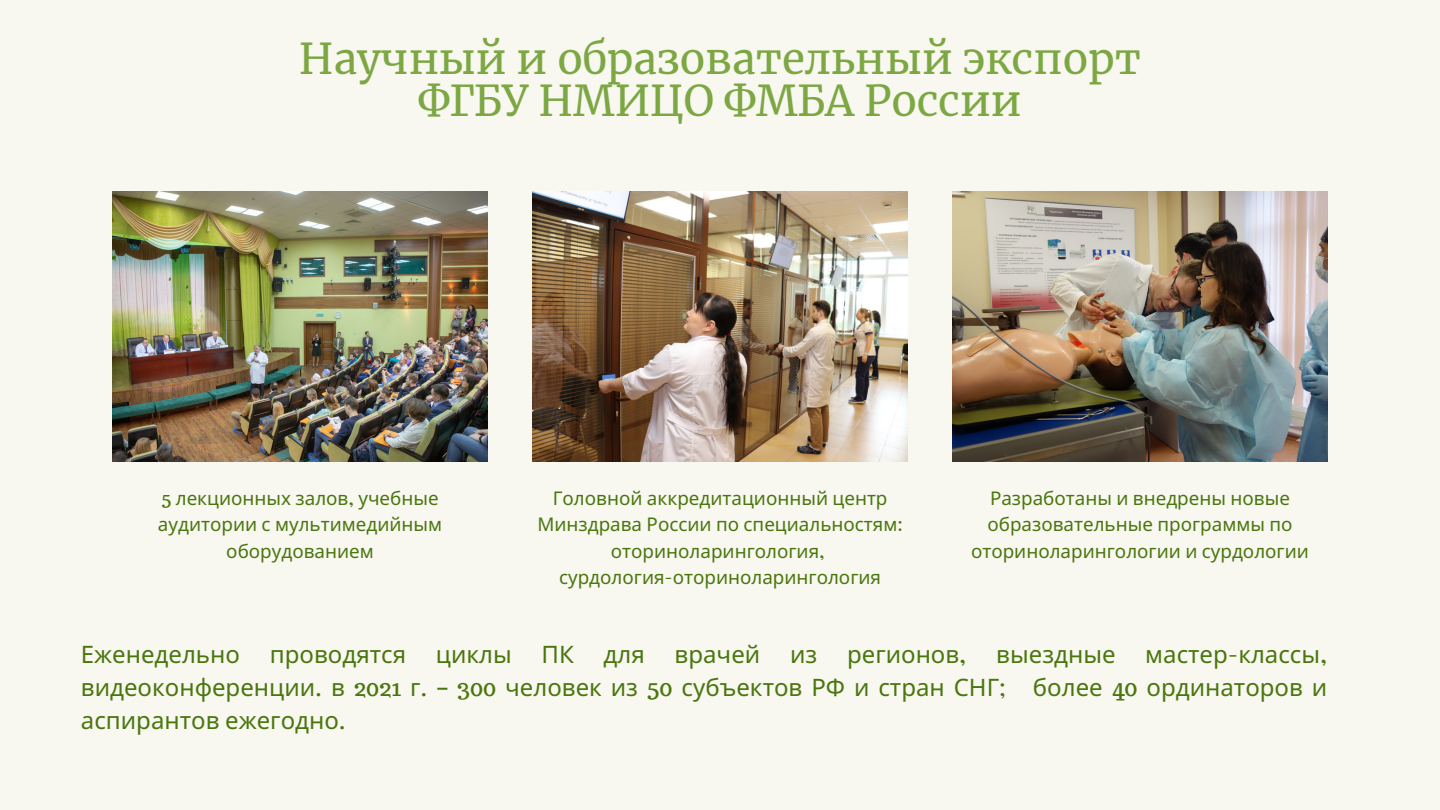
<style>
.page{position:relative;width:1440px;height:810px;background:#f8f7f0}
.page>*{position:absolute;margin:0;border:0;box-sizing:border-box;transform-origin:0 0}
.t1{font:42px/42px "Merriweather";color:#7ca742;text-align:center}
.t2{font:24px/33px "Noto Sans";color:#4a760e;text-align:justify}
.t3{font:18.8px/26.3px "Noto Sans";color:#4a760e;text-align:center}
.s1{font-family:"Trocchi"}
.s2{font-family:"Noto Sans Gurmukhi"}
</style>
<div class="page">
<img style="left:113px;top:192px;width:375px;height:269px">
<img style="left:533px;top:192px;width:375px;height:269px">
<img style="left:952px;top:192px;width:375px;height:269px">
<p class="t1" style="left:299px;top:38px;width:844px">Научный и образовательный экспорт<br>ФГБУ НМИЦО ФМБА России</p>
<p class="t3" style="left:158px;top:485px;width:286px"><span class="s1">5</span> лекционных залов<span class="s1">,</span> учебные аудитории с мультимедийным оборудованием</p>
<p class="t3" style="left:537px;top:485px;width:367px">Головной аккредитационный центр<br>Минздрава России по специальностям<span class="s1">: </span>оториноларингология<span class="s1">,</span></p>
<p class="t3" style="left:559px;top:563px;width:324px">сурдология<span class="s1">-</span>оториноларингология</p>
<p class="t3" style="left:971px;top:485px;width:339px">Разработаны и внедрены новые образовательные программы по оториноларингологии и сурдологии</p>
<p class="t2" style="left:81px;top:637px;width:1248px">Еженедельно проводятся циклы ПК для врачей из регионов<span class="s1">,</span> выездные мастер<span class="s1">-</span>классы<span class="s1">, </span>видеоконференции<span class="s1">.</span> в <span class="s1">2021</span> г<span class="s1">.</span> <span class="s2">–</span> <span class="s1">300</span> человек из <span class="s1">50</span> субъектов РФ и стран СНГ<span class="s1">;</span> более <span class="s1">40</span> ординаторов и аспирантов ежегодно<span class="s1">.</span></p>
</div>
